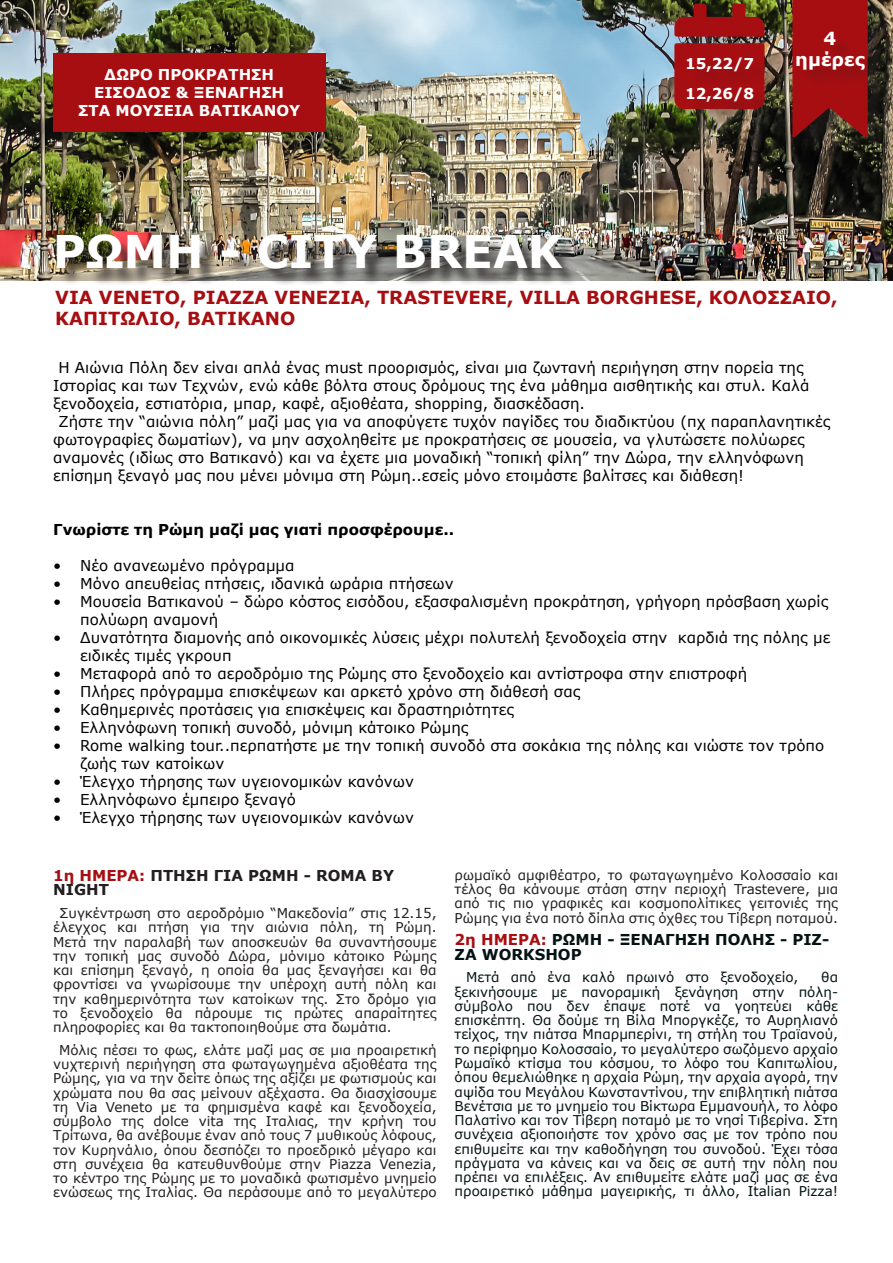
<style>
.page{position:relative;width:893px;height:1263px;background:#fff}
.page>*{position:absolute;margin:0;border:0;box-sizing:border-box;transform-origin:0 0}
.Heading_1{font:700 45px "Verdana";color:#fff}
.Paragraph{font:700 18px/21.6px "Verdana";color:#a70e12}
.Heading_1-2{font:700 18px "Verdana";color:#fff}
.Paragraph-2{font:15px/18px "Verdana";color:#000}
.Η1{font:700 15px "Verdana";color:#fff}
.Paragraph-3{font:700 15px/14.2px "Verdana";color:#051213}
.Paragraph-4{font:700 15px "Verdana";color:#000}
.Paragraph-5{font:700 15px/14.2px "Verdana";color:#231f20}
.Paragraph-6{font:13.5px/14.2px "Verdana";color:#231f20;text-align:justify}
.Paragraph-7{font:13.5px/14.2px "Verdana";color:#051213;text-align:justify}
.s1{color:#a70e12}
</style>
<div class="page">
<img style="left:0;top:0;width:893px;height:281px">
<div style="left:795px;top:2px;width:92px;height:153px;background:#231f20;opacity:.5"></div>
<svg style="left:792px;top:0;width:76px;height:138px;background:#931415"></svg>
<div style="left:799px;top:35px;width:84px;height:54px;background:#231f20;opacity:.25"></div>
<div style="left:677px;top:6px;width:105px;height:121px;background:#231f20;opacity:.15"></div>
<img style="left:674px;top:4px;width:91px;height:105px">
<div style="left:690px;top:60px;width:81px;height:60px;background:#231f20;opacity:.25"></div>
<div style="left:59px;top:238px;width:521px;height:49px;background:#231f20;opacity:.75"></div>
<div style="left:53px;top:53px;width:272px;height:79px;background:#a70e12"></div>
<p class="Η1" style="left:104px;top:63px;width:171px">ΔΩΡΟ ΠΡΟΚΡΑΤΗΣΗ</p>
<p class="Η1" style="left:94px;top:81px;width:191px">ΕΙΣΟΔΟΣ &amp; ΞΕΝΑΓΗΣΗ</p>
<p class="Η1" style="left:78px;top:99px;width:223px">ΣΤΑ ΜΟΥΣΕΙΑ ΒΑΤΙΚΑΝΟΥ</p>
<p class="Heading_1" style="left:53px;top:220px;width:511px">ΡΩΜΗ - CITY BREAK</p>
<p class="Heading_1-2" style="left:824px;top:26px;width:14px">4</p>
<p class="Η1" style="left:685px;top:53px;width:71px">15,22/7</p>
<p class="Heading_1-2" style="left:795px;top:47px;width:71px">ημέρες</p>
<p class="Η1" style="left:685px;top:83px;width:71px">12,26/8</p>
<p class="Paragraph" style="left:55px;top:286px;width:784px">VIA VENETO, PIAZZA VENEZIA, TRASTEVERE, VILLA BORGHESE, ΚΟΛΟΣΣΑΙΟ,<br>ΚΑΠΙΤΩΛΙΟ, ΒΑΤΙΚΑΝΟ</p>
<p class="Paragraph-2" style="left:53px;top:358px;width:758px;text-indent:5px">Η Αιώνια Πόλη δεν είναι απλά ένας must προορισμός, είναι μια ζωντανή περιήγηση στην πορεία της<br>Ιστορίας και των Τεχνών, ενώ κάθε βόλτα στους δρόμους της ένα μάθημα αισθητικής και στυλ. Καλά ξενοδοχεία, εστιατόρια, μπαρ, καφέ, αξιοθέατα, shopping, διασκέδαση.</p>
<p class="Paragraph-2" style="left:53px;top:412px;width:779px;text-indent:5px">Ζήστε την “αιώνια πόλη” μαζί μας για να αποφύγετε τυχόν παγίδες του διαδικτύου (πχ παραπλανητικές φωτογραφίες δωματίων), να μην ασχοληθείτε με προκρατήσεις σε μουσεία, να γλυτώσετε πολύωρες αναμονές (ιδίως στο Βατικανό) και να έχετε μια μοναδική “τοπική φίλη” την Δώρα, την ελληνόφωνη επίσημη ξεναγό μας που μένει μόνιμα στη Ρώμη..εσείς μόνο ετοιμάστε βαλίτσες και διάθεση!</p>
<p class="Paragraph-4" style="left:53px;top:519px;width:403px">Γνωρίστε τη Ρώμη μαζί μας γιατί προσφέρουμε..</p>
<p class="Paragraph-2" style="left:53px;top:556px;width:243px">• Νέο ανανεωμένο πρόγραμμα</p>
<p class="Paragraph-2" style="left:53px;top:574px;width:402px">• Μόνο απευθείας πτήσεις, ιδανικά ωράρια πτήσεων</p>
<p class="Paragraph-2" style="left:80px;top:592px;width:750px;text-indent:-27px">• Μουσεία Βατικανού – δώρο κόστος εισόδου, εξασφαλισμένη προκράτηση, γρήγορη πρόσβαση χωρίς πολύωρη αναμονή</p>
<p class="Paragraph-2" style="left:80px;top:628px;width:752px;text-indent:-27px">• Δυνατότητα διαμονής από οικονομικές λύσεις μέχρι πολυτελή ξενοδοχεία στην καρδιά της πόλης με ειδικές τιμές γκρουπ</p>
<p class="Paragraph-2" style="left:53px;top:664px;width:696px">• Μεταφορά από το αεροδρόμιο της Ρώμης στο ξενοδοχείο και αντίστροφα στην επιστροφή</p>
<p class="Paragraph-2" style="left:53px;top:682px;width:529px">• Πλήρες πρόγραμμα επισκέψεων και αρκετό χρόνο στη διάθεσή σας</p>
<p class="Paragraph-2" style="left:53px;top:700px;width:462px">• Καθημερινές προτάσεις για επισκέψεις και δραστηριότητες</p>
<p class="Paragraph-2" style="left:53px;top:718px;width:417px">• Ελληνόφωνη τοπική συνοδό, μόνιμη κάτοικο Ρώμης</p>
<p class="Paragraph-2" style="left:80px;top:736px;width:745px;text-indent:-27px">• Rome walking tour..περπατήστε με την τοπική συνοδό στα σοκάκια της πόλης και νιώστε τον τρόπο ζωής των κατοίκων</p>
<p class="Paragraph-2" style="left:53px;top:772px;width:362px">• Έλεγχο τήρησης των υγειονομικών κανόνων</p>
<p class="Paragraph-2" style="left:53px;top:790px;width:244px">• Ελληνόφωνο έμπειρο ξεναγό</p>
<p class="Paragraph-2" style="left:53px;top:808px;width:362px">• Έλεγχο τήρησης των υγειονομικών κανόνων</p>
<p class="Paragraph-5" style="left:53px;top:868px;width:342px"><span class="s1">1η ΗΜΕΡΑ:</span> ΠΤΗΣΗ ΓΙΑ ΡΩΜΗ - ROMA BY<br>NIGHT</p>
<p class="Paragraph-6" style="left:53px;top:906px;width:385px;text-indent:6px">Συγκέντρωση στο αεροδρόμιο “Μακεδονία” στις 12.15, έλεγχος και πτήση για την αιώνια πόλη, τη Ρώμη.<br>Μετά την παραλαβή των αποσκευών θα συναντήσουμε την τοπική μας συνοδό Δώρα, μόνιμο κάτοικο Ρώμης και επίσημη ξεναγό, η οποία θα μας ξεναγήσει και θα φροντίσει να γνωρίσουμε την υπέροχη αυτή πόλη και την καθημερινότητα των κατοίκων της. Στο δρόμο για το ξενοδοχείο θα πάρουμε τις πρώτες απαραίτητες πληροφορίες και θα τακτοποιηθούμε στα δωμάτια.</p>
<p class="Paragraph-6" style="left:53px;top:1043px;width:385px;text-align:center">Μόλις πέσει το φως, ελάτε μαζί μας σε μια προαιρετική νυχτερινή περιήγηση στα φωταγωγημένα αξιοθέατα της Ρώμης, για να την δείτε όπως της αξίζει με φωτισμούς και χρώματα που θα σας μείνουν αξέχαστα. Θα διασχίσουμε τη Via Veneto με τα φημισμένα καφέ και ξενοδοχεία, σύμβολο της dolce vita της Ιταλιας, την κρήνη του Τρίτωνα, θα ανέβουμε έναν από τους 7 μυθικούς λόφους, τον Κυρηνάλιο, όπου δεσπόζει το προεδρικό μέγαρο και στη συνέχεια θα κατευθυνθούμε στην Piazza Venezia, το κέντρο της Ρώμης με το μοναδικά φωτισμένο μνημείο ενώσεως της Ιταλίας. Θα περάσουμε από το μεγαλύτερο</p>
<p class="Paragraph-6" style="left:455px;top:868px;width:385px">ρωμαϊκό αμφιθέατρο, το φωταγωγημένο Κολοσσαίο και τέλος θα κάνουμε στάση στην περιοχή Trastevere, μια από τις πιο γραφικές και κοσμοπολίτικες γειτονιές της Ρώμης για ένα ποτό δίπλα στις όχθες του Τίβερη ποταμού.</p>
<p class="Paragraph-3" style="left:455px;top:932px;width:376px"><span class="s1">2η ΗΜΕΡΑ:</span> ΡΩΜΗ - ΞΕΝΑΓΗΣΗ ΠΟΛΗΣ - PIZ-<br>ZA WORKSHOP</p>
<p class="Paragraph-7" style="left:466px;top:970px;width:334px">Μετά από ένα καλό πρωινό στο ξενοδοχείο,</p>
<p class="Paragraph-7" style="left:455px;top:970px;width:385px;text-indent:367px">θα ξεκινήσουμε με πανοραμική ξενάγηση στην πόλη&shy;σύμβολο που δεν έπαψε ποτέ να γοητεύει κάθε επισκέπτη. Θα δούμε τη Βίλα Μποργκέζε, το Αυρηλιανό τείχος, την πιάτσα Μπαρμπερίνι, τη στήλη του Τραϊανού, το περίφημο Κολοσσαίο, το μεγαλύτερο σωζόμενο αρχαίο Ρωμαϊκό κτίσμα του κόσμου, το λόφο του Καπιτωλίου, όπου θεμελιώθηκε η αρχαία Ρώμη, την αρχαία αγορά, την αψίδα του Μεγάλου Κωνσταντίνου, την επιβλητική πιάτσα Βενέτσια με το μνημείο του Βίκτωρα Εμμανουήλ, το λόφο Παλατίνο και τον Τίβερη ποταμό με το νησί Τιβερίνα. Στη συνέχεια αξιοποιήστε τον χρόνο σας με τον τρόπο που επιθυμείτε και την καθοδήγηση του συνοδού. Έχει τόσα πράγματα να κάνεις και να δεις σε αυτή την πόλη που πρέπει να επιλέξεις. Aν επιθυμείτε ελάτε μαζί μας σε ένα προαιρετικό μάθημα μαγειρικής, τι άλλο, Italian Pizza!</p>
</div>
